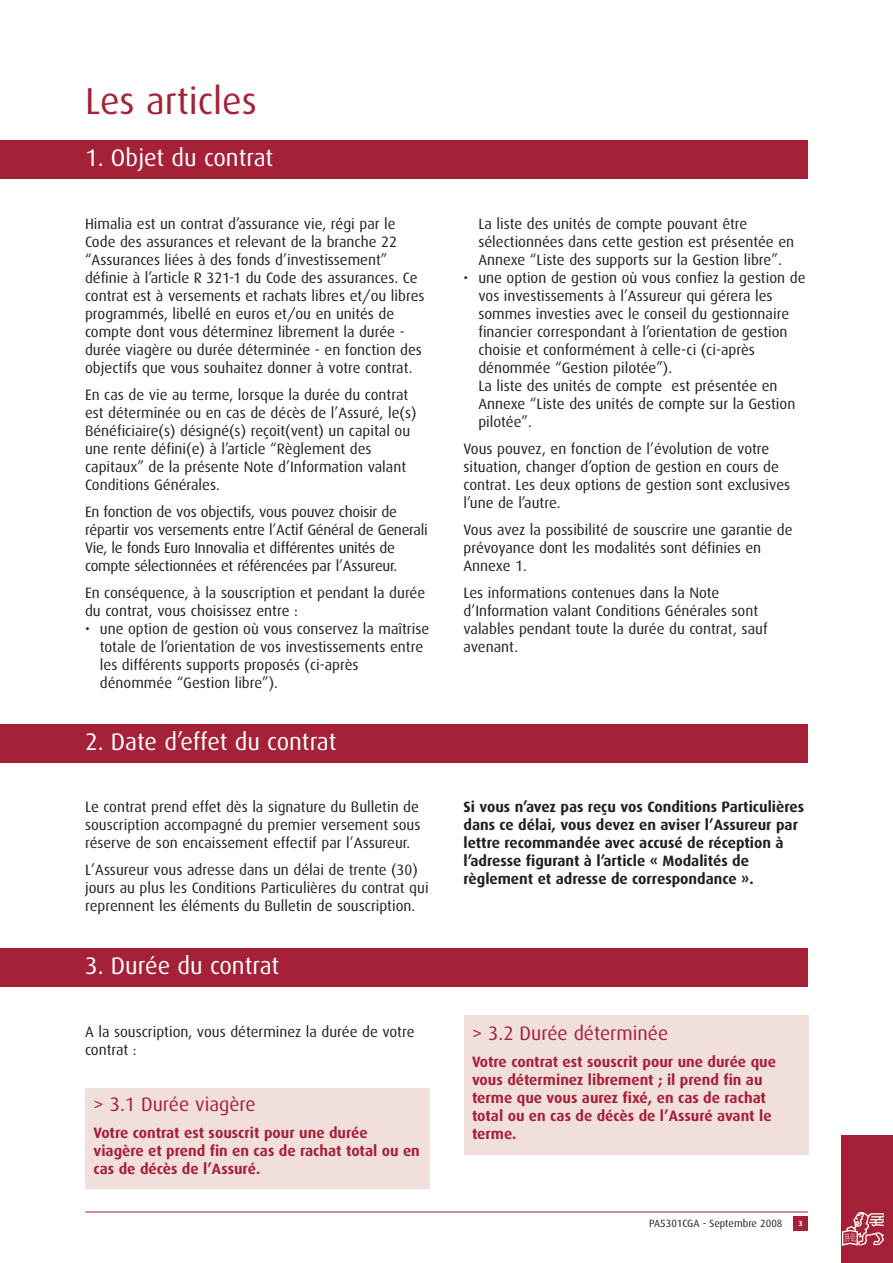
<style>
.page{position:relative;width:893px;height:1263px;background:#fff}
.page>*{position:absolute;margin:0;border:0;box-sizing:border-box;transform-origin:0 0}
.t1{font:37.5px "Dax";color:#a52138}
.t2{font:24px "Dax";color:#fff}
.t3{font:19.5px "Dax";color:#a52138}
.t4{font:15px/18px "Dax";color:#231f20}
.t5{font:700 15px/18px "Dax";color:#a52138}
.t6{font:700 15px/18px "Dax";color:#231f20}
.t7{font:10.5px "Dax";color:#231f20}
.t8{font:700 7.5px "Dax";color:#fff}
</style>
<div class="page">
<hr style="left:85px;top:1211px;width:723px;height:1px;background:#a52138">
<div style="left:793px;top:1216px;width:15px;height:15px;background:#a52138"></div>
<div style="left:842px;top:1135px;width:51px;height:128px;background:#a52138"></div>
<svg style="left:842px;top:1212px;width:42px;height:34px"></svg>
<div style="left:464px;top:1015px;width:345px;height:139px;background:#f1dfdb"></div>
<div style="left:85px;top:1088px;width:344px;height:100px;background:#f1dfdb"></div>
<div style="left:0;top:140px;width:808px;height:39px;background:#a52138"></div>
<div style="left:0;top:724px;width:808px;height:38px;background:#a52138"></div>
<div style="left:0;top:948px;width:808px;height:38px;background:#a52138"></div>
<h1 class="t1" style="left:85px;top:85px;width:173px">Les articles</h1>
<h2 class="t2" style="left:85px;top:147px;width:190px">1. Objet du contrat</h2>
<p class="t4" style="left:85px;top:215px;width:341px">Himalia est un contrat d’assurance vie, régi par le Code des assurances et relevant de la branche 22 “Assurances liées à des fonds d’investissement” définie à l’article R 321-1 du Code des assurances. Ce contrat est à versements et rachats libres et/ou libres programmés, libellé en euros et/ou en unités de compte dont vous déterminez librement la durée - durée viagère ou durée déterminée - en fonction des objectifs que vous souhaitez donner à votre contrat.</p>
<p class="t4" style="left:85px;top:386px;width:333px">En cas de vie au terme, lorsque la durée du contrat est déterminée ou en cas de décès de l’Assuré, le(s)<br>Bénéficiaire(s) désigné(s) reçoit(vent) un capital ou une rente défini(e) à l’article “Règlement des capitaux” de la présente Note d’Information valant Conditions Générales.</p>
<p class="t4" style="left:85px;top:503px;width:344px">En fonction de vos objectifs, vous pouvez choisir de répartir vos versements entre l’Actif Général de Generali Vie, le fonds Euro Innovalia et différentes unités de compte sélectionnées et référencées par l’Assureur.</p>
<p class="t4" style="left:85px;top:584px;width:342px">En conséquence, à la souscription et pendant la durée du contrat, vous choisissez entre :</p>
<p class="t4" style="left:100px;top:620px;width:331px;text-indent:-15px">• une option de gestion où vous conservez la maîtrise totale de l’orientation de vos investissements entre les différents supports proposés (ci-après dénommée “Gestion libre”).</p>
<h2 class="t2" style="left:85px;top:731px;width:253px">2. Date d’effet du contrat</h2>
<p class="t4" style="left:85px;top:799px;width:337px;text-align:justify">Le contrat prend effet dès la signature du Bulletin de souscription accompagné du premier versement sous réserve de son encaissement effectif par l’Assureur.</p>
<p class="t4" style="left:85px;top:862px;width:345px">L’Assureur vous adresse dans un délai de trente (30) jours au plus les Conditions Particulières du contrat qui reprennent les éléments du Bulletin de souscription.</p>
<h2 class="t2" style="left:85px;top:955px;width:196px">3. Durée du contrat</h2>
<p class="t4" style="left:85px;top:1023px;width:331px">A la souscription, vous déterminez la durée de votre contrat :</p>
<h3 class="t3" style="left:94px;top:1096px;width:164px">&gt; 3.1 Durée viagère</h3>
<p class="t5" style="left:94px;top:1125px;width:328px">Votre contrat est souscrit pour une durée viagère et prend fin en cas de rachat total ou en cas de décès de l’Assuré.</p>
<p class="t4" style="left:478px;top:215px;width:317px">La liste des unités de compte pouvant être sélectionnées dans cette gestion est présentée en<br>Annexe “Liste des supports sur la Gestion libre”.</p>
<p class="t4" style="left:478px;top:269px;width:329px;text-indent:-15px">• une option de gestion où vous confiez la gestion de vos investissements à l’Assureur qui gérera les sommes investies avec le conseil du gestionnaire financier correspondant à l’orientation de gestion choisie et conformément à celle-ci (ci-après dénommée “Gestion pilotée”).<br>La liste des unités de compte est présentée en Annexe “Liste des unités de compte sur la Gestion pilotée”.</p>
<p class="t4" style="left:463px;top:440px;width:328px">Vous pouvez, en fonction de l’évolution de votre situation, changer d’option de gestion en cours de contrat. Les deux options de gestion sont exclusives l’une de l’autre.</p>
<p class="t4" style="left:463px;top:521px;width:331px">Vous avez la possibilité de souscrire une garantie de prévoyance dont les modalités sont définies en<br>Annexe 1.</p>
<p class="t4" style="left:463px;top:584px;width:306px">Les informations contenues dans la Note d’Information valant Conditions Générales sont valables pendant toute la durée du contrat, sauf avenant.</p>
<p class="t6" style="left:463px;top:799px;width:342px">Si vous n’avez pas reçu vos Conditions Particulières dans ce délai, vous devez en aviser l’Assureur par lettre recommandée avec accusé de réception à l’adresse figurant à l’article « Modalités de règlement et adresse de correspondance ».</p>
<h3 class="t3" style="left:472px;top:1025px;width:198px">&gt; 3.2 Durée déterminée</h3>
<p class="t5" style="left:472px;top:1054px;width:305px">Votre contrat est souscrit pour une durée que vous déterminez librement ; il prend fin au terme que vous aurez fixé, en cas de rachat total ou en cas de décès de l’Assuré avant le terme.</p>
<p class="t7" style="left:649px;top:1218px;width:135px">PA5301CGA - Septembre 2008</p>
<p class="t8" style="left:798px;top:1220px;width:6px">3</p>
</div>
